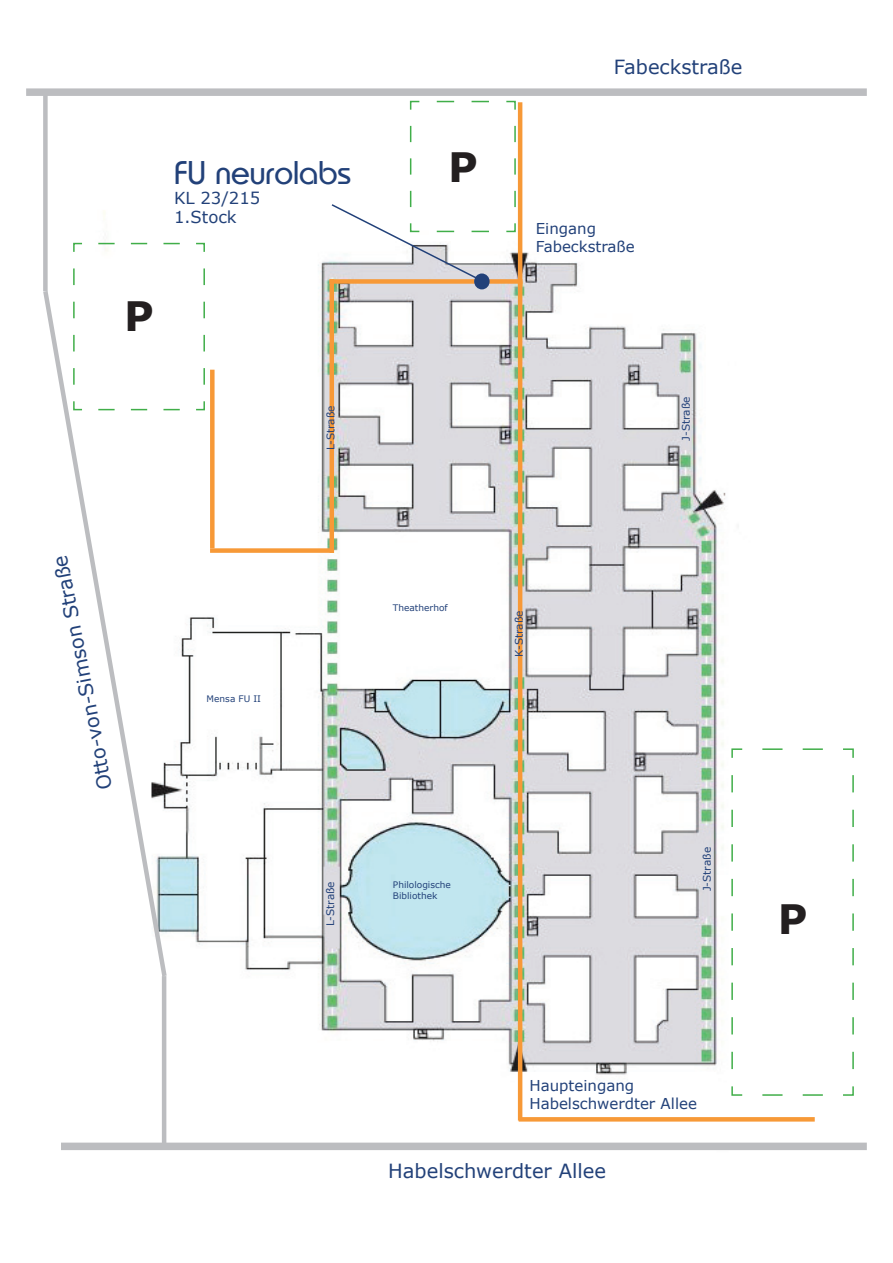
<style>
.page{position:relative;width:893px;height:1263px;background:#fff}
.page>*{position:absolute;margin:0;border:0;box-sizing:border-box;transform-origin:0 0}
.t1{font:700 40.5px "Verdana";color:#231f20}
.t2{font:30px "Belgium";color:#224179}
.t3{font:19.5px "Verdana";color:#224179}
.t4{font:16.5px/19.8px "Verdana";color:#224179}
.t5{font:15px/18px "Verdana";color:#224179}
.t6{font:10.5px "Verdana";color:#224179}
.t7{font:9px/10.8px "Verdana";color:#224179}
</style>
<div class="page">
<img style="left:103px;top:128px;width:712px;height:1014px">
<div style="left:61px;top:1142px;width:806px;height:8px;background:#bcbdc0"></div>
<div style="left:26px;top:88px;width:841px;height:8px;background:#bcbdc0"></div>
<hr style="left:162px;top:976px;width:4px;height:170px;background:#bcbdc0">
<svg style="left:43px;top:291px;width:127px;height:690px"></svg>
<div style="left:43px;top:91px;width:5px;height:200px;background:#bcbdc0"></div>
<svg style="left:72px;top:242px;width:134px;height:169px"></svg>
<svg style="left:731px;top:748px;width:123px;height:348px"></svg>
<div style="left:210px;top:370px;width:5px;height:178px;background:#f79937"></div>
<hr style="left:330px;top:279px;width:4px;height:274px;background:#f79937">
<div style="left:210px;top:548px;width:124px;height:5px;background:#f79937"></div>
<svg style="left:334px;top:283px;width:140px;height:1px"></svg>
<hr style="left:518px;top:281px;width:4px;height:839px;background:#f79937">
<svg style="left:519px;top:1117px;width:296px;height:4px"></svg>
<div style="left:489px;top:279px;width:33px;height:5px;background:#f79937"></div>
<hr style="left:518px;top:102px;width:4px;height:185px;background:#f79937">
<svg style="left:330px;top:100px;width:187px;height:183px"></svg>
<div style="left:474px;top:273px;width:16px;height:16px;background:#224179;border-radius:50%"></div>
<h2 class="t2" style="left:174px;top:152px;width:179px">FU neurolabs</h2>
<p class="t4" style="left:174px;top:188px;width:88px">KL 23/215<br>1.Stock</p>
<h1 class="t1" style="left:124px;top:288px;width:31px">P</h1>
<p class="t6" style="left:324px;top:450px;width:46px;rotate:-90deg">L-Straße</p>
<h1 class="t1" style="left:448px;top:138px;width:31px">P</h1>
<p class="t3" style="left:614px;top:54px;width:130px">Fabeckstraße</p>
<p class="t5" style="left:536px;top:219px;width:100px">Eingang<br>Fabeckstraße</p>
<p class="t6" style="left:679px;top:441px;width:46px;rotate:-90deg">J-Straße</p>
<p class="t3" style="left:92px;top:792px;width:240px;rotate:-101deg">Otto-von-Simson Straße</p>
<p class="t7" style="left:207px;top:693px;width:56px">Mensa FU II</p>
<p class="t7" style="left:393px;top:602px;width:56px">Theatherhof</p>
<p class="t6" style="left:512px;top:656px;width:48px;rotate:-90deg">K-Straße</p>
<p class="t6" style="left:323px;top:926px;width:46px;rotate:-90deg">L-Straße</p>
<p class="t7" style="left:393px;top:879px;width:59px">Philologische<br>Bibliothek</p>
<p class="t6" style="left:700px;top:891px;width:46px;rotate:-90deg">J-Straße</p>
<h1 class="t1" style="left:778px;top:891px;width:31px">P</h1>
<p class="t5" style="left:529px;top:1076px;width:169px">Haupteingang<br>Habelschwerdter Allee</p>
<p class="t3" style="left:388px;top:1157px;width:219px">Habelschwerdter Allee</p>
</div>
